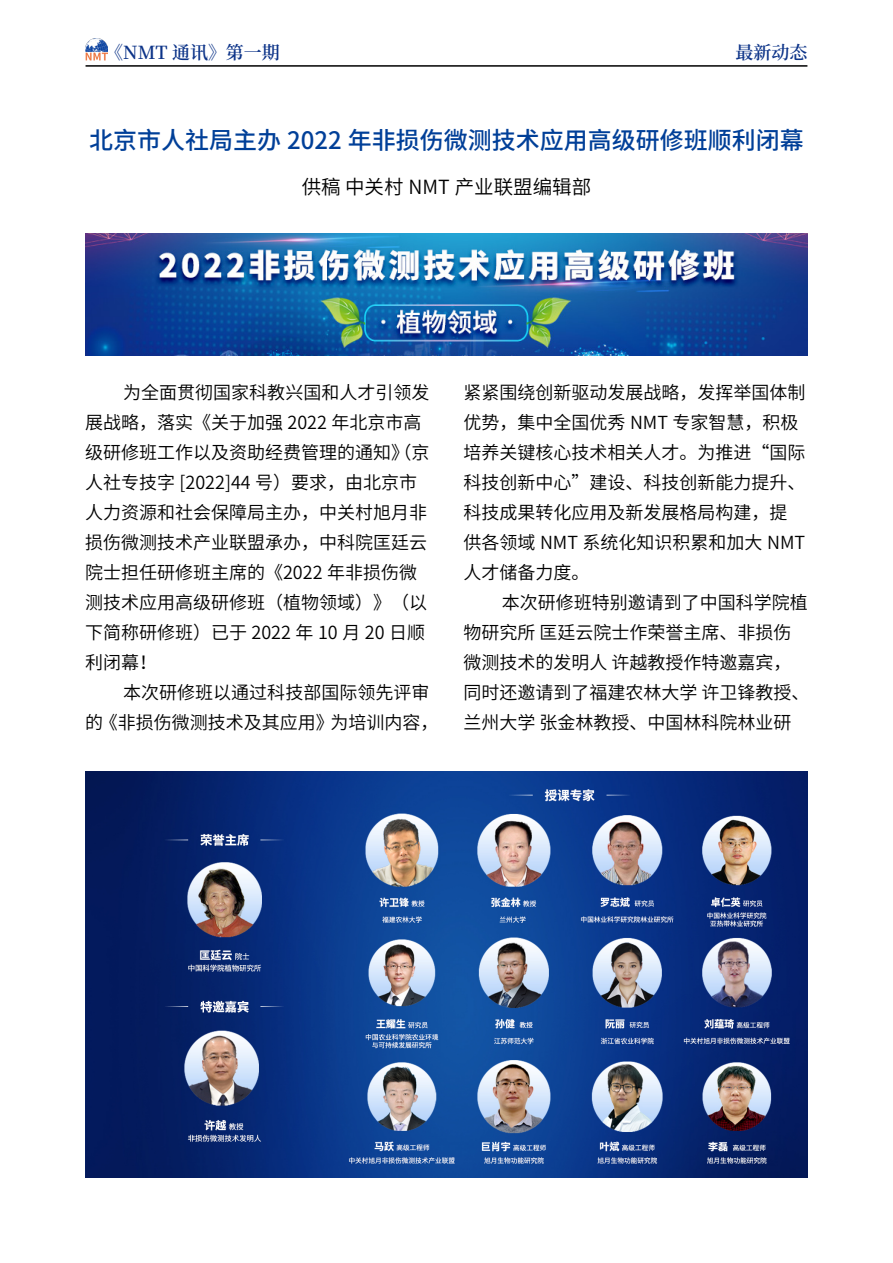
<style>
.page{position:relative;width:893px;height:1263px;background:#fff}
.page>*{position:absolute;margin:0;border:0;box-sizing:border-box;transform-origin:0 0}
.t1{font:500 24px "Source Han Sans CN";color:#003f98}
.t2{font:19.5px "Source Han Sans CN";color:#000}
.t3{font:18px "Source Han Sans CN";color:#000}
.t4{font:600 18px "Source Han Serif CN";color:#0c3388}
</style>
<div class="page">
<hr style="left:86px;top:65px;width:721px;height:2px;background:#000">
<img style="left:86px;top:39px;width:22px;height:22px">
<img style="left:86px;top:771px;width:722px;height:407px">
<img style="left:86px;top:234px;width:721px;height:121px">
<p class="t4" style="left:105px;top:42px;width:176px">《NMT 通讯》第一期</p>
<p class="t4" style="left:735px;top:42px;width:73px">最新动态</p>
<p class="t1" style="left:89px;top:126px;width:716px">北京市人社局主办 2022 年非损伤微测技术应用高级研修班顺利闭幕</p>
<p class="t2" style="left:302px;top:175px;width:291px">供稿 中关村 NMT 产业联盟编辑部</p>
<p class="t3" style="left:123px;top:382px;width:308px">为全面贯彻国家科教兴国和人才引领发</p>
<p class="t3" style="left:85px;top:412px;width:338px">展战略，落实《关于加强 2022 年北京市高</p>
<p class="t3" style="left:85px;top:442px;width:346px">级研修班工作以及资助经费管理的通知》（京</p>
<p class="t3" style="left:85px;top:472px;width:334px">人社专技字 [2022]44 号）要求，由北京市</p>
<p class="t3" style="left:85px;top:502px;width:343px">人力资源和社会保障局主办，中关村旭月非</p>
<p class="t3" style="left:85px;top:532px;width:343px">损伤微测技术产业联盟承办，中科院匡廷云</p>
<p class="t3" style="left:85px;top:562px;width:334px">院士担任研修班主席的《2022 年非损伤微</p>
<p class="t3" style="left:85px;top:592px;width:343px">测技术应用高级研修班（植物领域）》（以</p>
<p class="t3" style="left:85px;top:622px;width:342px">下简称研修班）已于 2022 年 10 月 20 日顺</p>
<p class="t3" style="left:85px;top:652px;width:73px">利闭幕！</p>
<p class="t3" style="left:123px;top:682px;width:308px">本次研修班以通过科技部国际领先评审</p>
<p class="t3" style="left:85px;top:712px;width:355px">的《非损伤微测技术及其应用》为培训内容，</p>
<p class="t3" style="left:463px;top:382px;width:343px">紧紧围绕创新驱动发展战略，发挥举国体制</p>
<p class="t3" style="left:463px;top:412px;width:337px">优势，集中全国优秀 NMT 专家智慧，积极</p>
<p class="t3" style="left:463px;top:442px;width:343px">培养关键核心技术相关人才。为推进“国际</p>
<p class="t3" style="left:463px;top:472px;width:343px">科技创新中心”建设、科技创新能力提升、</p>
<p class="t3" style="left:463px;top:502px;width:325px">科技成果转化应用及新发展格局构建，提</p>
<p class="t3" style="left:463px;top:532px;width:343px">供各领域 NMT 系统化知识积累和加大 NMT</p>
<p class="t3" style="left:463px;top:562px;width:127px">人才储备力度。</p>
<p class="t3" style="left:502px;top:592px;width:307px">本次研修班特别邀请到了中国科学院植</p>
<p class="t3" style="left:463px;top:622px;width:330px">物研究所 匡廷云院士作荣誉主席、非损伤</p>
<p class="t3" style="left:463px;top:652px;width:330px">微测技术的发明人 许越教授作特邀嘉宾，</p>
<p class="t3" style="left:463px;top:682px;width:348px">同时还邀请到了福建农林大学 许卫锋教授、</p>
<p class="t3" style="left:463px;top:712px;width:330px">兰州大学 张金林教授、中国林科院林业研</p>
</div>
